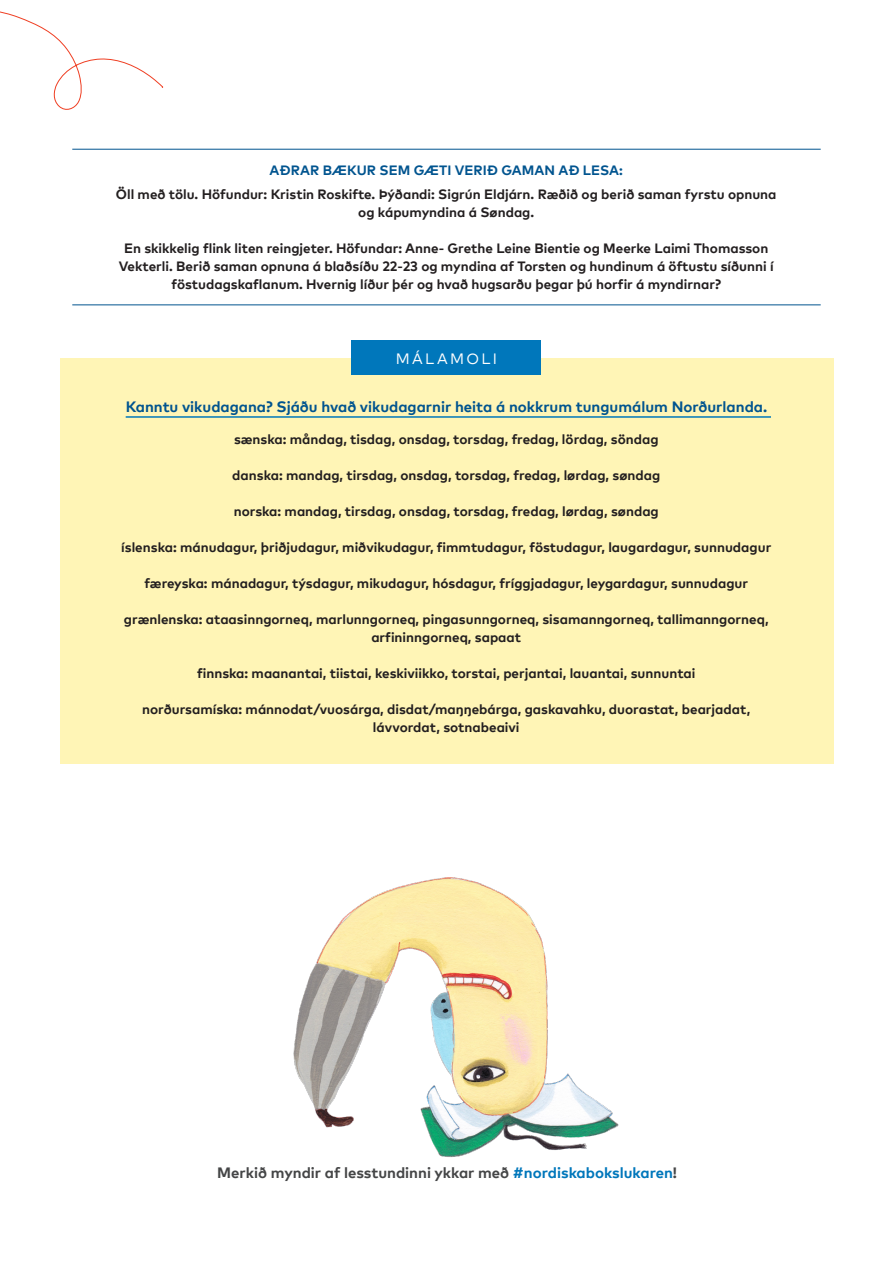
<style>
.page{position:relative;width:893px;height:1263px;background:#fff}
.page>*{position:absolute;margin:0;border:0;box-sizing:border-box;transform-origin:0 0}
.Alleviivattu_väliots{font:700 15px "Mark Pro";color:#00548f}
.alleviivattu{font:700 15px "Mark Pro";color:#454647}
.t1{font:15px "Mark Pro";letter-spacing:.155em;color:#fff}
.Alleviivattu_väliots-2{font:700 13.5px/18px "Mark Pro";color:#231f20;text-align:center}
.Alleviivattu_väliots-3{font:700 13.5px "Mark Pro";letter-spacing:.005em;color:#00548f}
.s1{color:#07b}
</style>
<div class="page">
<hr style="left:72px;top:149px;width:749px;height:1px;background:#00548f">
<hr style="left:72px;top:304px;width:749px;height:1px;background:#00548f">
<svg style="left:0;top:11px;width:164px;height:99px"></svg>
<div style="left:60px;top:358px;width:773px;height:405px;background:#fff5b6"></div>
<div style="left:352px;top:341px;width:189px;height:34px;background:#07b"></div>
<hr style="left:126px;top:416px;width:645px;height:2px;background:#07b">
<img style="left:293px;top:877px;width:326px;height:280px">
<p class="Alleviivattu_väliots-3" style="left:270px;top:160px;width:355px">AÐRAR BÆKUR SEM GÆTI VERIÐ GAMAN AÐ LESA:</p>
<p class="Alleviivattu_väliots-2" style="left:116px;top:184px;width:662px">Öll með tölu. Höfundur: Kristin Roskifte. Þýðandi: Sigrún Eldjárn. Ræðið og berið saman fyrstu opnuna og kápumyndina á Søndag.</p>
<p class="Alleviivattu_väliots-2" style="left:119px;top:238px;width:656px">En skikkelig flink liten reingjeter. Höfundar: Anne- Grethe Leine Bientie og Meerke Laimi Thomasson<br>Vekterli. Berið saman opnuna á blaðsíðu 22-23 og myndina af Torsten og hundinum á öftustu síðunni í föstudagskaflanum. Hvernig líður þér og hvað hugsarðu þegar þú horfir á myndirnar?</p>
<p class="t1" style="left:396px;top:347px;width:103px">MÁLAMOLI</p>
<p class="Alleviivattu_väliots" style="left:126px;top:396px;width:643px">Kanntu vikudagana? Sjáðu hvað vikudagarnir heita á nokkrum tungumálum Norðurlanda.</p>
<p class="Alleviivattu_väliots-2" style="left:234px;top:429px;width:426px">sænska: måndag, tisdag, onsdag, torsdag, fredag, lördag, söndag</p>
<p class="Alleviivattu_väliots-2" style="left:232px;top:465px;width:430px">danska: mandag, tirsdag, onsdag, torsdag, fredag, lørdag, søndag</p>
<p class="Alleviivattu_väliots-2" style="left:234px;top:501px;width:427px">norska: mandag, tirsdag, onsdag, torsdag, fredag, lørdag, søndag</p>
<p class="Alleviivattu_väliots-2" style="left:121px;top:537px;width:652px">íslenska: mánudagur, þriðjudagur, miðvikudagur, fimmtudagur, föstudagur, laugardagur, sunnudagur</p>
<p class="Alleviivattu_väliots-2" style="left:144px;top:573px;width:605px">færeyska: mánadagur, týsdagur, mikudagur, hósdagur, fríggjadagur, leygardagur, sunnudagur</p>
<p class="Alleviivattu_väliots-2" style="left:124px;top:609px;width:646px">grænlenska: ataasinngorneq, marlunngorneq, pingasunngorneq, sisamanngorneq, tallimanngorneq, arfininngorneq, sapaat</p>
<p class="Alleviivattu_väliots-2" style="left:197px;top:663px;width:500px">finnska: maanantai, tiistai, keskiviikko, torstai, perjantai, lauantai, sunnuntai</p>
<p class="Alleviivattu_väliots-2" style="left:142px;top:699px;width:610px">norðursamíska: mánnodat/vuosárga, disdat/maŋŋebárga, gaskavahku, duorastat, bearjadat,</p>
<p class="Alleviivattu_väliots-2" style="left:373px;top:717px;width:148px">lávvordat, sotnabeaivi</p>
<p class="alleviivattu" style="left:217px;top:1161px;width:461px">Merkið myndir af lesstundinni ykkar með <span class="s1">#nordiskabokslukaren</span>!</p>
</div>
